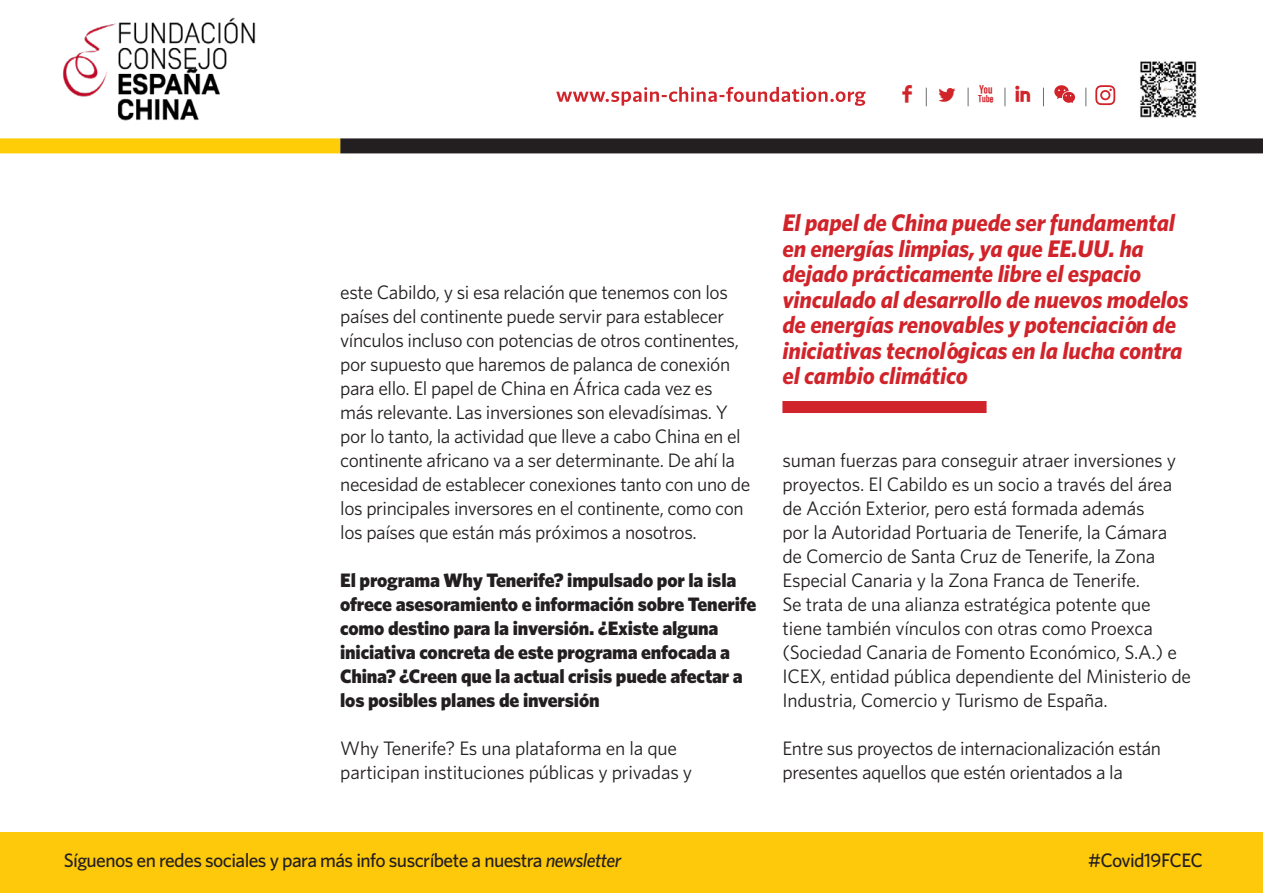
<style>
.page{position:relative;width:1263px;height:893px;background:#fff}
.page>*{position:absolute;margin:0;border:0;box-sizing:border-box;transform-origin:0 0}
.t1{font:28.8px "Socialico";color:#d1232a}
.PREGUTNA{font:italic 700 24px/25.5px "Whitney HTF";letter-spacing:-.01em;color:#d1232a}
.texto_normal{font:19.5px/24px "Whitney HTF";letter-spacing:-.02em;color:#231f20}
.texto_normal-2{font:900 19.5px/24px "Whitney HTF";letter-spacing:-.01em;color:#231f20}
.PREGUTNA-2{font:500 19.5px "Whitney HTF";letter-spacing:-.03em;color:#231f20}
.s1{font-style:italic}
</style>
<div class="page">
<svg style="left:556px;top:87px;width:309px;height:19px"></svg>
<img style="left:1140px;top:61px;width:57px;height:57px">
<img style="left:63px;top:17px;width:193px;height:104px">
<svg style="left:926px;top:88px;width:1px;height:18px"></svg>
<svg style="left:968px;top:88px;width:1px;height:18px"></svg>
<svg style="left:1005px;top:88px;width:1px;height:18px"></svg>
<svg style="left:1043px;top:88px;width:1px;height:18px"></svg>
<svg style="left:1086px;top:88px;width:1px;height:18px"></svg>
<svg style="left:1054px;top:85px;width:21px;height:18px"></svg>
<svg style="left:1095px;top:85px;width:20px;height:20px"></svg>
<div style="left:0;top:833px;width:1263px;height:60px;background:#fec80b"></div>
<div style="left:782px;top:401px;width:204px;height:12px;background:#d1232a"></div>
<div style="left:340px;top:138px;width:923px;height:15px;background:#231f20"></div>
<div style="left:0;top:138px;width:340px;height:15px;background:#fecd08"></div>
<p class="t1" style="left:901px;top:77px;width:14px">F</p>
<p class="t1" style="left:935px;top:79px;width:24px">L</p>
<p class="t1" style="left:977px;top:77px;width:19px">X</p>
<p class="t1" style="left:1014px;top:79px;width:19px">I</p>
<p class="texto_normal" style="left:340px;top:279px;width:412px">este Cabildo, y si esa relación que tenemos con los países del continente puede servir para establecer vínculos incluso con potencias de otros continentes, por supuesto que haremos de palanca de conexión para ello. El papel de China en África cada vez es más relevante. Las inversiones son elevadísimas. Y por lo tanto, la actividad que lleve a cabo China en el continente africano va a ser determinante. De ahí la necesidad de establecer conexiones tanto con uno de los principales inversores en el continente, como con los países que están más próximos a nosotros.</p>
<p class="texto_normal-2" style="left:340px;top:567px;width:418px">El programa Why Tenerife? impulsado por la isla ofrece asesoramiento e información sobre Tenerife como destino para la inversión. ¿Existe alguna iniciativa concreta de este programa enfocada a China? ¿Creen que la actual crisis puede afectar a los posibles planes de inversión</p>
<p class="texto_normal" style="left:340px;top:735px;width:354px">Why Tenerife? Es una plataforma en la que participan instituciones públicas y privadas y</p>
<p class="PREGUTNA" style="left:782px;top:209px;width:408px">El papel de China puede ser fundamental en energías limpias, ya que EE.UU. ha dejado prácticamente libre el espacio vinculado al desarrollo de nuevos modelos de energías renovables y potenciación de iniciativas tecnológicas en la lucha contra el cambio climático</p>
<p class="texto_normal" style="left:782px;top:447px;width:410px">suman fuerzas para conseguir atraer inversiones y proyectos. El Cabildo es un socio a través del área de Acción Exterior, pero está formada además<br>por la Autoridad Portuaria de Tenerife, la Cámara de Comercio de Santa Cruz de Tenerife, la Zona Especial Canaria y la Zona Franca de Tenerife.<br>Se trata de una alianza estratégica potente que tiene también vínculos con otras como Proexca (Sociedad Canaria de Fomento Económico, S.A.) e ICEX, entidad pública dependiente del Ministerio de Industria, Comercio y Turismo de España.</p>
<p class="texto_normal" style="left:782px;top:735px;width:380px">Entre sus proyectos de internacionalización están presentes aquellos que estén orientados a la</p>
<p class="PREGUTNA-2" style="left:64px;top:849px;width:559px">Síguenos en redes sociales y para más info suscríbete a nuestra <span class="s1">newsletter</span></p>
<p class="PREGUTNA-2" style="left:1088px;top:849px;width:116px">#Covid19FCEC</p>
</div>
